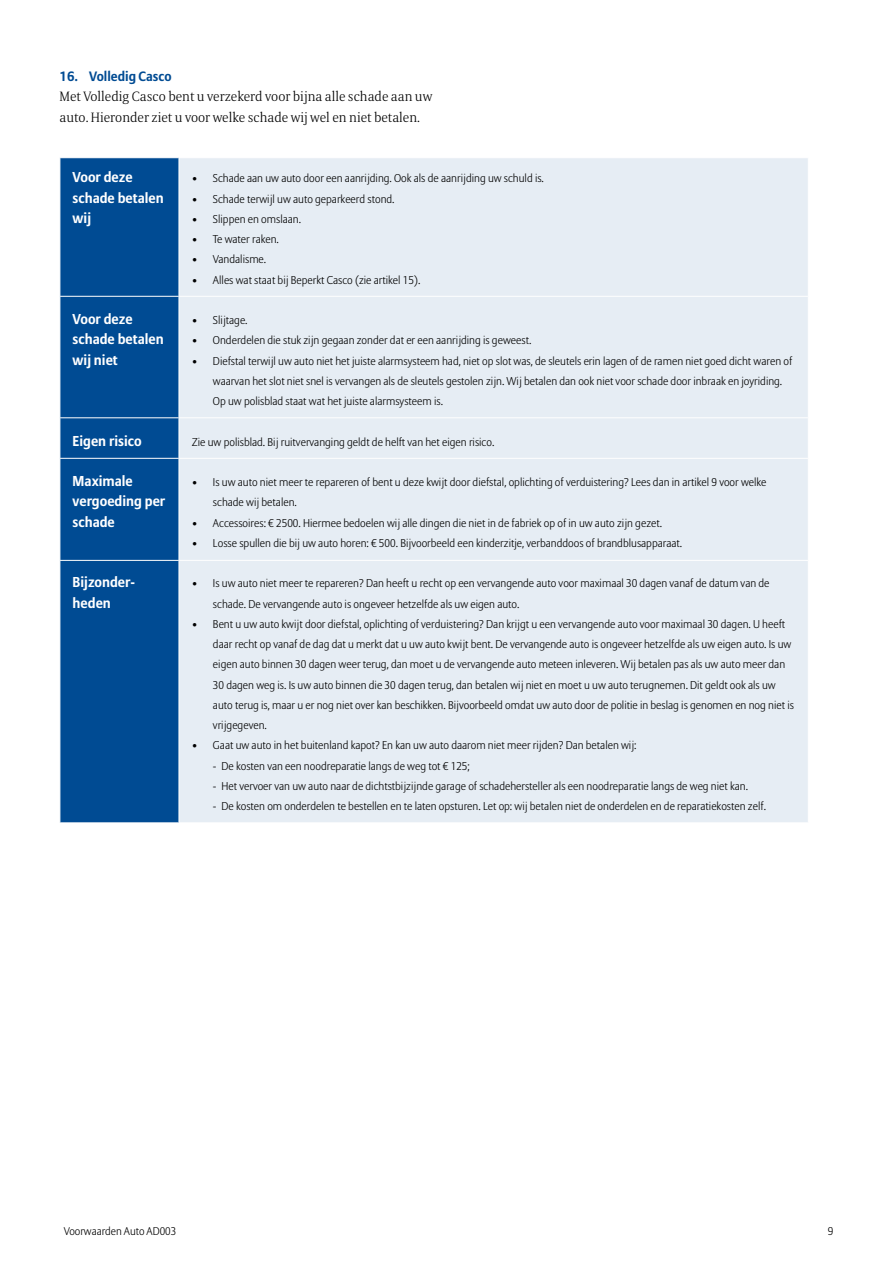
<style>
.page{position:relative;width:893px;height:1263px;background:#fff}
.page>*{position:absolute;margin:0;border:0;box-sizing:border-box;transform-origin:0 0}
.t1{font:700 14.25px/20.2px "Allianz Sans";color:#fff}
.t2{font:300 13.5px/20.2px "Allianz Serif";color:#000}
.t3{font:700 13.5px "Allianz Sans";color:#004b93}
.t4{font:300 11.25px/20.2px "Allianz Sans";color:#000}
.t5{font:300 11.1px "Allianz Sans";color:#000}
</style>
<div class="page">
<div style="left:61px;top:158px;width:118px;height:664px;background:#004b93"></div>
<div style="left:180px;top:158px;width:628px;height:664px;background:#e6edf4"></div>
<hr style="left:60px;top:296px;width:119px;height:1px;background:#fff">
<hr style="left:179px;top:296px;width:630px;height:1px;background:#fff">
<hr style="left:60px;top:417px;width:119px;height:1px;background:#fff">
<hr style="left:179px;top:417px;width:630px;height:1px;background:#fff">
<hr style="left:60px;top:458px;width:119px;height:1px;background:#fff">
<hr style="left:179px;top:458px;width:630px;height:1px;background:#fff">
<hr style="left:60px;top:560px;width:119px;height:1px;background:#fff">
<hr style="left:179px;top:560px;width:630px;height:1px;background:#fff">
<p class="t3" style="left:60px;top:68px;width:114px">16. Volledig Casco</p>
<p class="t2" style="left:60px;top:86px;width:374px">Met Volledig Casco bent u verzekerd voor bijna alle schade aan uw auto. Hieronder ziet u voor welke schade wij wel en niet betalen.</p>
<p class="t1" style="left:73px;top:167px;width:93px">Voor deze schade betalen wij</p>
<p class="t4" style="left:192px;top:168px;width:354px">• Schade aan uw auto door een aanrijding. Ook als de aanrijding uw schuld is.</p>
<p class="t4" style="left:192px;top:188px;width:204px">• Schade terwijl uw auto geparkeerd stond.</p>
<p class="t4" style="left:192px;top:209px;width:111px">• Slippen en omslaan.</p>
<p class="t4" style="left:192px;top:229px;width:89px">• Te water raken.</p>
<p class="t4" style="left:192px;top:249px;width:76px">• Vandalisme.</p>
<p class="t4" style="left:192px;top:269px;width:230px">• Alles wat staat bij Beperkt Casco (zie artikel 15).</p>
<p class="t1" style="left:73px;top:309px;width:93px">Voor deze schade betalen wij niet</p>
<p class="t4" style="left:192px;top:310px;width:57px">• Slijtage.</p>
<p class="t4" style="left:192px;top:330px;width:341px">• Onderdelen die stuk zijn gegaan zonder dat er een aanrijding is geweest.</p>
<p class="t4" style="left:213px;top:350px;width:581px;text-indent:-21px">• Diefstal terwijl uw auto niet het juiste alarmsysteem had, niet op slot was, de sleutels erin lagen of de ramen niet goed dicht waren of waarvan het slot niet snel is vervangen als de sleutels gestolen zijn. Wij betalen dan ook niet voor schade door inbraak en joyriding.<br>Op uw polisblad staat wat het juiste alarmsysteem is.</p>
<p class="t1" style="left:73px;top:430px;width:70px">Eigen risico</p>
<p class="t4" style="left:192px;top:431px;width:304px">Zie uw polisblad. Bij ruitvervanging geldt de helft van het eigen risico.</p>
<p class="t1" style="left:73px;top:471px;width:94px">Maximale vergoeding per schade</p>
<p class="t4" style="left:213px;top:472px;width:555px;text-indent:-21px">• Is uw auto niet meer te repareren of bent u deze kwijt door diefstal, oplichting of verduistering? Lees dan in artikel 9 voor welke schade wij betalen.</p>
<p class="t4" style="left:192px;top:512px;width:472px">• Accessoires: € 2500. Hiermee bedoelen wij alle dingen die niet in de fabriek op of in uw auto zijn gezet.</p>
<p class="t4" style="left:192px;top:533px;width:492px">• Losse spullen die bij uw auto horen: € 500. Bijvoorbeeld een kinderzitje, verbanddoos of brandblusapparaat.</p>
<p class="t1" style="left:73px;top:572px;width:64px">Bijzonder&shy;heden</p>
<p class="t4" style="left:213px;top:573px;width:558px;text-indent:-21px">• Is uw auto niet meer te repareren? Dan heeft u recht op een vervangende auto voor maximaal 30 dagen vanaf de datum van de schade. De vervangende auto is ongeveer hetzelfde als uw eigen auto.</p>
<p class="t4" style="left:213px;top:614px;width:582px;text-indent:-21px">• Bent u uw auto kwijt door diefstal, oplichting of verduistering? Dan krijgt u een vervangende auto voor maximaal 30 dagen. U heeft daar recht op vanaf de dag dat u merkt dat u uw auto kwijt bent. De vervangende auto is ongeveer hetzelfde als uw eigen auto. Is uw eigen auto binnen 30 dagen weer terug, dan moet u de vervangende auto meteen inleveren. Wij betalen pas als uw auto meer dan 30 dagen weg is. Is uw auto binnen die 30 dagen terug, dan betalen wij niet en moet u uw auto terugnemen. Dit geldt ook als uw auto terug is, maar u er nog niet over kan beschikken. Bijvoorbeeld omdat uw auto door de politie in beslag is genomen en nog niet is vrijgegeven.</p>
<p class="t4" style="left:192px;top:735px;width:446px">• Gaat uw auto in het buitenland kapot? En kan uw auto daarom niet meer rijden? Dan betalen wij:</p>
<p class="t4" style="left:213px;top:755px;width:258px">- De kosten van een noodreparatie langs de weg tot € 125;</p>
<p class="t4" style="left:213px;top:776px;width:537px">- Het vervoer van uw auto naar de dichtstbijzijnde garage of schadehersteller als een noodreparatie langs de weg niet kan.</p>
<p class="t4" style="left:213px;top:796px;width:554px">- De kosten om onderdelen te bestellen en te laten opsturen. Let op: wij betalen niet de onderdelen en de reparatiekosten zelf.</p>
<p class="t5" style="left:64px;top:1224px;width:114px">Voorwaarden Auto AD003</p>
<p class="t4" style="left:828px;top:1221px;width:7px">9</p>
</div>
